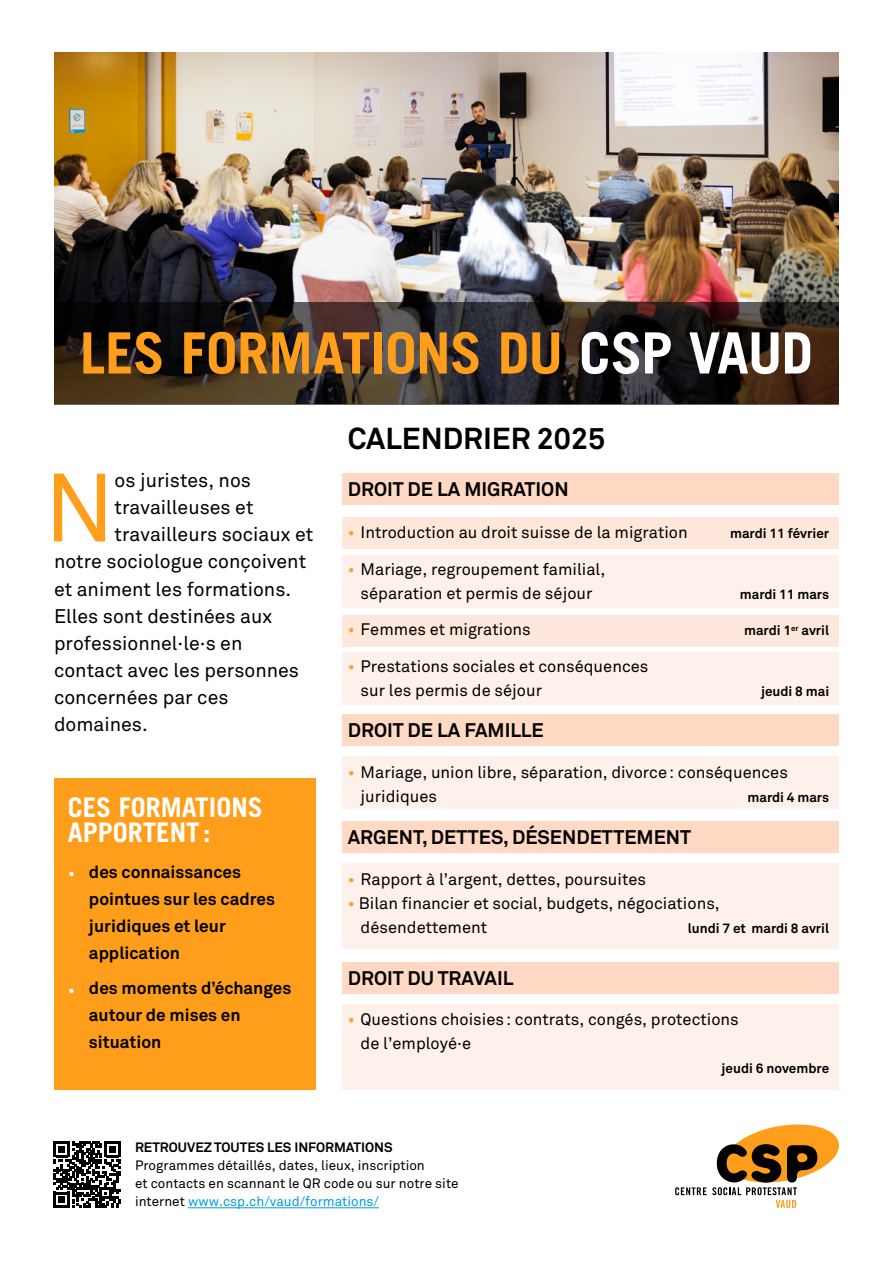
<style>
.page{position:relative;width:893px;height:1263px;background:#fff}
.page>*{position:absolute;margin:0;border:0;box-sizing:border-box;transform-origin:0 0}
.t1{font:95.7px "Akkurat";color:#ff9e1a}
.t2{font:700 57px "Trade Gothic LT Std";letter-spacing:-.01em;color:#ff9e1a}
.t3{font:700 30px "Akkurat";color:#000}
.t4{font:700 27px/25.2px "Trade Gothic LT Std";color:#fff}
.t5{font:19.5px "Akkurat";color:#000}
.t6{font:700 19.5px "Akkurat";color:#000}
.t7{font:700 17.25px/27px "Akkurat";color:#000}
.t8{font:16.5px/24px "Akkurat";color:#000}
.t9{font:700 13.5px "Akkurat";color:#000}
.t10{font:13.5px/18px "Akkurat";color:#000}
.s1{color:#fff}
.s2{font-weight:400;color:#fff}
.s3{color:#ff9e1a}
.s4{color:#009ddf}
</style>
<div class="page">
<img style="left:54px;top:53px;width:785px;height:249px">
<svg style="left:54px;top:302px;width:785px;height:102px"></svg>
<svg style="left:675px;top:1124px;width:164px;height:84px"></svg>
<hr style="left:188px;top:1207px;width:191px;height:1px;background:#009ddf">
<svg style="left:54px;top:1141px;width:66px;height:67px"></svg>
<div style="left:54px;top:778px;width:262px;height:311px;background:#ff9e1a"></div>
<div style="left:342px;top:473px;width:497px;height:32px;background:#ffd9c3"></div>
<div style="left:342px;top:517px;width:497px;height:32px;background:#ffe8db"></div>
<div style="left:342px;top:615px;width:497px;height:32px;background:#ffe8db"></div>
<div style="left:342px;top:555px;width:497px;height:52px;background:#fef1eb"></div>
<div style="left:342px;top:652px;width:497px;height:52px;background:#fef1eb"></div>
<div style="left:342px;top:863px;width:497px;height:85px;background:#fef1eb"></div>
<div style="left:342px;top:821px;width:497px;height:32px;background:#ffd9c3"></div>
<div style="left:342px;top:1004px;width:497px;height:85px;background:#fef1eb"></div>
<div style="left:342px;top:962px;width:497px;height:32px;background:#ffd9c3"></div>
<div style="left:342px;top:757px;width:497px;height:52px;background:#fef1eb"></div>
<div style="left:342px;top:714px;width:497px;height:32px;background:#ffd9c3"></div>
<h2 class="t2" style="left:80px;top:318px;width:735px">LES FORMATIONS DU <span class="s1">CSP VAUD</span></h2>
<h1 class="t1" style="left:44px;top:452px;width:72px">N</h1>
<p class="t5" style="left:115px;top:469px;width:138px">os juristes, nos</p>
<p class="t5" style="left:115px;top:496px;width:140px">travailleuses et</p>
<p class="t5" style="left:115px;top:523px;width:200px">travailleurs sociaux et</p>
<p class="t5" style="left:54px;top:550px;width:254px">notre sociologue conçoivent</p>
<p class="t5" style="left:54px;top:577px;width:239px">et animent les formations.</p>
<p class="t5" style="left:54px;top:604px;width:220px">Elles sont destinées aux</p>
<p class="t5" style="left:54px;top:631px;width:190px">professionnel·le·s en</p>
<p class="t5" style="left:54px;top:658px;width:247px">contact avec les personnes</p>
<p class="t5" style="left:54px;top:685px;width:176px">concernées par ces</p>
<p class="t5" style="left:54px;top:712px;width:95px">domaines.</p>
<h3 class="t4" style="left:68px;top:794px;width:197px">CES FORMATIONS<br>APPORTENT:</h3>
<p class="t7" style="left:89px;top:858px;width:187px;text-indent:-21px"><span class="s2">•</span> des connaissances pointues sur les cadres juridiques et leur application</p>
<p class="t7" style="left:89px;top:975px;width:204px;text-indent:-21px"><span class="s2">•</span> des moments d’échanges autour de mises en situation</p>
<h3 class="t3" style="left:348px;top:420px;width:259px">CALENDRIER 2025</h3>
<p class="t6" style="left:348px;top:477px;width:222px">DROIT DE LA MIGRATION</p>
<p class="t8" style="left:348px;top:520px;width:341px"><span class="s3">•</span> Introduction au droit suisse de la migration</p>
<p class="t9" style="left:730px;top:524px;width:101px">mardi 11 février</p>
<p class="t8" style="left:348px;top:557px;width:259px;text-align:center"><span class="s3">•</span> Mariage, regroupement familial, séparation et permis de séjour</p>
<p class="t9" style="left:740px;top:585px;width:91px">mardi 11 mars</p>
<p class="t8" style="left:348px;top:618px;width:185px"><span class="s3">•</span> Femmes et migrations</p>
<p class="t9" style="left:744px;top:622px;width:87px">mardi 1<sup>er</sup> avril</p>
<p class="t8" style="left:361px;top:655px;width:289px;text-indent:-13px"><span class="s3">•</span> Prestations sociales et conséquences sur les permis de séjour</p>
<p class="t9" style="left:761px;top:683px;width:70px">jeudi 8 mai</p>
<p class="t6" style="left:348px;top:718px;width:197px">DROIT DE LA FAMILLE</p>
<p class="t8" style="left:361px;top:760px;width:429px;text-indent:-13px"><span class="s3">•</span> Mariage, union libre, séparation, divorce: conséquences juridiques</p>
<p class="t9" style="left:747px;top:788px;width:83px">mardi 4 mars</p>
<p class="t6" style="left:348px;top:825px;width:345px">ARGENT, DETTES, DÉSENDETTEMENT</p>
<p class="t8" style="left:348px;top:867px;width:300px"><span class="s3">•</span> Rapport à l’argent, dettes, poursuites</p>
<p class="t8" style="left:361px;top:891px;width:361px;text-indent:-13px"><span class="s3">•</span> Bilan financier et social, budgets, négociations, désendettement</p>
<p class="t9" style="left:688px;top:919px;width:143px">lundi 7 et mardi 8 avril</p>
<p class="t6" style="left:348px;top:966px;width:167px">DROIT DU TRAVAIL</p>
<p class="t8" style="left:361px;top:1008px;width:380px;text-indent:-13px"><span class="s3">•</span> Questions choisies: contrats, congés, protections de l’employé·e</p>
<p class="t9" style="left:722px;top:1060px;width:109px">jeudi 6 novembre</p>
<p class="t9" style="left:135px;top:1139px;width:259px">RETROUVEZ TOUTES LES INFORMATIONS</p>
<p class="t10" style="left:135px;top:1157px;width:325px">Programmes détaillés, dates, lieux, inscription<br>et contacts en scannant le QR code ou sur notre site internet <span class="s4">www.csp.ch/vaud/formations/</span></p>
</div>
